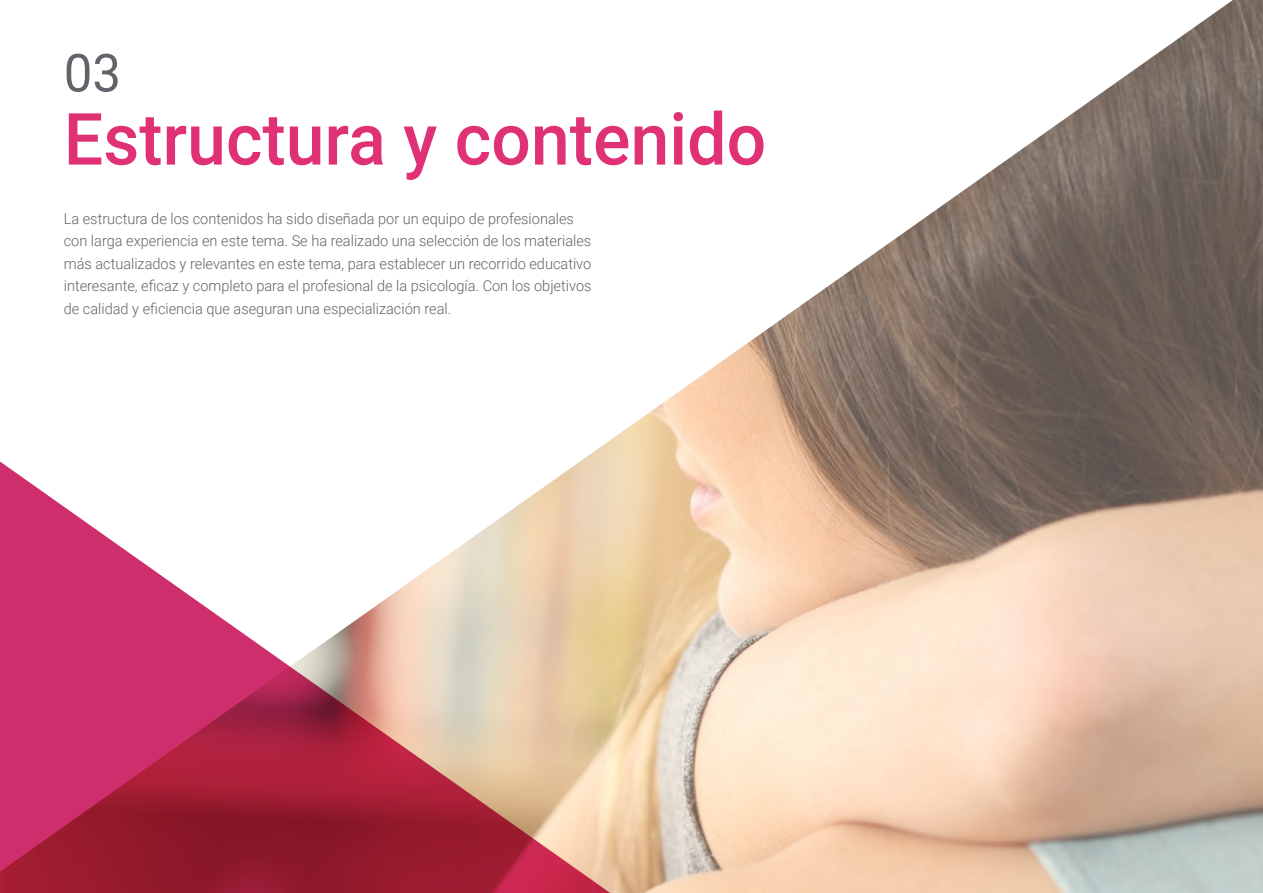
<style>
.page{position:relative;width:1263px;height:893px;background:#fff}
.page>*{position:absolute;margin:0;border:0;box-sizing:border-box;transform-origin:0 0}
.t1{font:500 72px "Roboto";color:#df3174}
.t2{font:52.5px "Roboto";color:#61646a}
.t3{font:300 15px/22.5px "Roboto";color:#61646a}
</style>
<div class="page">
<img style="left:602px;top:0;width:661px;height:893px">
<svg style="left:0;top:446px;width:640px;height:447px"></svg>
<h2 class="t2" style="left:64px;top:36px;width:59px">03</h2>
<h1 class="t1" style="left:64px;top:89px;width:704px">Estructura y contenido</h1>
<p class="t3" style="left:64px;top:207px;width:529px">La estructura de los contenidos ha sido diseñada por un equipo de profesionales con larga experiencia en este tema. Se ha realizado una selección de los materiales más actualizados y relevantes en este tema, para establecer un recorrido educativo interesante, eficaz y completo para el profesional de la psicología. Con los objetivos de calidad y eficiencia que aseguran una especialización real.</p>
</div>
